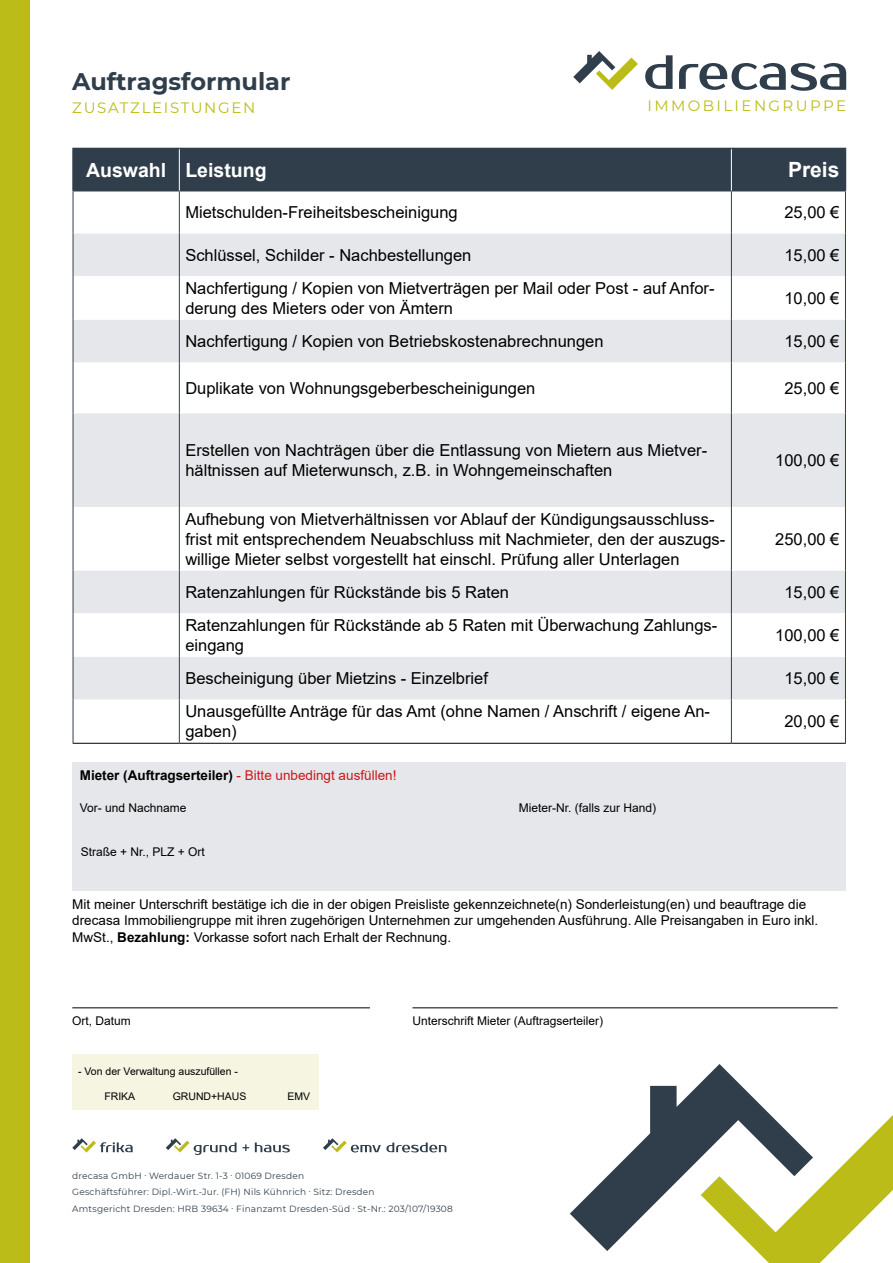
<style>
.page{position:relative;width:893px;height:1263px;background:#fff}
.page>*{position:absolute;margin:0;border:0;box-sizing:border-box;transform-origin:0 0}
.t1{font:700 24px "Montserrat";color:#303e4b}
.t2{font:700 21px "Arial";color:#fff}
.t3{font:700 19.5px "Arial";color:#fff}
.t4{font:16.5px/19.8px "Arial";color:#000}
.t5{font:15px "Montserrat";letter-spacing:.16em;color:#bbbc18}
.t6{font:15px "Montserrat";letter-spacing:.11em;color:#bbbc18}
.t7{font:13.5px/16.2px "Arial";color:#000}
.t8{font:13.5px "Arial";color:#cd1719}
.t9{font:12px "Arial";color:#000}
.t10{font:10.5px "Arial";color:#000}
.t11{font:9px/16.5px "Montserrat";letter-spacing:.02em;color:#303e4b}
.s1{font-weight:700;color:#000}
.s2{font-weight:700}
</style>
<div class="page">
<div style="left:0;top:0;width:30px;height:1263px;background:#bbbc18"></div>
<svg style="left:757px;top:1115px;width:136px;height:148px"></svg>
<svg style="left:570px;top:1064px;width:243px;height:187px"></svg>
<svg style="left:72px;top:1138px;width:61px;height:14px"></svg>
<svg style="left:166px;top:1138px;width:83px;height:17px"></svg>
<svg style="left:255px;top:1142px;width:35px;height:10px"></svg>
<svg style="left:323px;top:1138px;width:123px;height:14px"></svg>
<svg style="left:645px;top:55px;width:201px;height:36px"></svg>
<svg style="left:573px;top:51px;width:65px;height:39px"></svg>
<div style="left:74px;top:149px;width:771px;height:42px;background:#303e4b"></div>
<svg style="left:74px;top:233px;width:771px;height:466px;fill:#e6e7ea"></svg>
<hr style="left:73px;top:743px;width:106px;height:1px;background:#000">
<hr style="left:179px;top:743px;width:552px;height:1px;background:#000">
<hr style="left:731px;top:743px;width:115px;height:1px;background:#000">
<hr style="left:72px;top:148px;width:107px;height:1px;background:#303e4b">
<hr style="left:72px;top:149px;width:2px;height:42px;background:#303e4b">
<hr style="left:179px;top:148px;width:552px;height:1px;background:#303e4b">
<hr style="left:731px;top:148px;width:115px;height:1px;background:#303e4b">
<hr style="left:845px;top:149px;width:1px;height:42px;background:#303e4b">
<hr style="left:73px;top:191px;width:106px;height:1px;background:#303e4b">
<hr style="left:179px;top:191px;width:552px;height:1px;background:#303e4b">
<hr style="left:731px;top:191px;width:115px;height:1px;background:#303e4b">
<hr style="left:179px;top:149px;width:1px;height:42px;background:#fff">
<hr style="left:731px;top:149px;width:1px;height:42px;background:#fff">
<hr style="left:73px;top:191px;width:1px;height:42px;background:#303e4b">
<hr style="left:179px;top:191px;width:1px;height:42px;background:#303e4b">
<hr style="left:731px;top:191px;width:1px;height:42px;background:#303e4b">
<hr style="left:845px;top:191px;width:1px;height:42px;background:#303e4b">
<hr style="left:73px;top:233px;width:1px;height:43px;background:#303e4b">
<hr style="left:179px;top:233px;width:1px;height:43px;background:#303e4b">
<hr style="left:731px;top:233px;width:1px;height:43px;background:#303e4b">
<hr style="left:845px;top:233px;width:1px;height:43px;background:#303e4b">
<hr style="left:73px;top:276px;width:1px;height:44px;background:#303e4b">
<hr style="left:179px;top:276px;width:1px;height:44px;background:#303e4b">
<hr style="left:731px;top:276px;width:1px;height:44px;background:#303e4b">
<hr style="left:845px;top:276px;width:1px;height:44px;background:#303e4b">
<hr style="left:73px;top:320px;width:1px;height:42px;background:#303e4b">
<hr style="left:179px;top:320px;width:1px;height:42px;background:#303e4b">
<hr style="left:731px;top:320px;width:1px;height:42px;background:#303e4b">
<hr style="left:845px;top:320px;width:1px;height:42px;background:#303e4b">
<hr style="left:73px;top:362px;width:1px;height:51px;background:#303e4b">
<hr style="left:179px;top:362px;width:1px;height:51px;background:#303e4b">
<hr style="left:731px;top:362px;width:1px;height:51px;background:#303e4b">
<hr style="left:845px;top:362px;width:1px;height:51px;background:#303e4b">
<hr style="left:73px;top:413px;width:1px;height:94px;background:#303e4b">
<hr style="left:179px;top:413px;width:1px;height:94px;background:#303e4b">
<hr style="left:731px;top:413px;width:1px;height:94px;background:#303e4b">
<hr style="left:845px;top:413px;width:1px;height:94px;background:#303e4b">
<hr style="left:73px;top:507px;width:1px;height:64px;background:#303e4b">
<hr style="left:179px;top:507px;width:1px;height:64px;background:#303e4b">
<hr style="left:731px;top:507px;width:1px;height:64px;background:#303e4b">
<hr style="left:845px;top:507px;width:1px;height:64px;background:#303e4b">
<hr style="left:73px;top:571px;width:1px;height:42px;background:#303e4b">
<hr style="left:179px;top:571px;width:1px;height:42px;background:#303e4b">
<hr style="left:731px;top:571px;width:1px;height:42px;background:#303e4b">
<hr style="left:845px;top:571px;width:1px;height:42px;background:#303e4b">
<hr style="left:73px;top:613px;width:1px;height:44px;background:#303e4b">
<hr style="left:179px;top:613px;width:1px;height:44px;background:#303e4b">
<hr style="left:731px;top:613px;width:1px;height:44px;background:#303e4b">
<hr style="left:845px;top:613px;width:1px;height:44px;background:#303e4b">
<hr style="left:73px;top:657px;width:1px;height:42px;background:#303e4b">
<hr style="left:179px;top:657px;width:1px;height:42px;background:#303e4b">
<hr style="left:731px;top:657px;width:1px;height:42px;background:#303e4b">
<hr style="left:845px;top:657px;width:1px;height:42px;background:#303e4b">
<hr style="left:73px;top:699px;width:1px;height:44px;background:#303e4b">
<hr style="left:179px;top:699px;width:1px;height:44px;background:#303e4b">
<hr style="left:731px;top:699px;width:1px;height:44px;background:#303e4b">
<hr style="left:845px;top:699px;width:1px;height:44px;background:#303e4b">
<hr style="left:72px;top:1007px;width:298px;height:1px;background:#000">
<hr style="left:412px;top:1007px;width:426px;height:1px;background:#000">
<div style="left:72px;top:762px;width:774px;height:129px;background:#e6e7ea"></div>
<div style="left:72px;top:1054px;width:247px;height:56px;background:#f5f5e2"></div>
<h1 class="t1" style="left:72px;top:64px;width:220px">Auftragsformular</h1>
<p class="t6" style="left:72px;top:97px;width:184px">ZUSATZLEISTUNGEN</p>
<p class="t5" style="left:647px;top:95px;width:200px">IMMOBILIENGRUPPE</p>
<p class="t3" style="left:86px;top:156px;width:182px">Auswahl Leistung</p>
<p class="t2" style="left:788px;top:155px;width:53px">Preis</p>
<p class="t4" style="left:185px;top:202px;width:274px">Mietschulden-Freiheitsbescheinigung</p>
<p class="t4" style="left:784px;top:202px;width:57px">25,00 €</p>
<p class="t4" style="left:185px;top:245px;width:288px">Schlüssel, Schilder - Nachbestellungen</p>
<p class="t4" style="left:784px;top:245px;width:57px">15,00 €</p>
<p class="t4" style="left:185px;top:278px;width:531px">Nachfertigung / Kopien von Mietverträgen per Mail oder Post - auf Anfor&shy;derung des Mieters oder von Ämtern</p>
<p class="t4" style="left:784px;top:288px;width:57px">10,00 €</p>
<p class="t4" style="left:185px;top:331px;width:420px">Nachfertigung / Kopien von Betriebskostenabrechnungen</p>
<p class="t4" style="left:784px;top:331px;width:57px">15,00 €</p>
<p class="t4" style="left:185px;top:378px;width:352px">Duplikate von Wohnungsgeberbescheinigungen</p>
<p class="t4" style="left:784px;top:378px;width:57px">25,00 €</p>
<p class="t4" style="left:185px;top:440px;width:523px">Erstellen von Nachträgen über die Entlassung von Mietern aus Mietver&shy;hältnissen auf Mieterwunsch, z.B. in Wohngemeinschaften</p>
<p class="t4" style="left:775px;top:450px;width:66px">100,00 €</p>
<p class="t4" style="left:185px;top:509px;width:542px">Aufhebung von Mietverhältnissen vor Ablauf der Kündigungsausschluss&shy;frist mit entsprechendem Neuabschluss mit Nachmieter, den der auszugs&shy;willige Mieter selbst vorgestellt hat einschl. Prüfung aller Unterlagen</p>
<p class="t4" style="left:775px;top:529px;width:66px">250,00 €</p>
<p class="t4" style="left:185px;top:582px;width:325px">Ratenzahlungen für Rückstände bis 5 Raten</p>
<p class="t4" style="left:784px;top:582px;width:57px">15,00 €</p>
<p class="t4" style="left:185px;top:615px;width:533px">Ratenzahlungen für Rückstände ab 5 Raten mit Überwachung Zahlungs&shy;eingang</p>
<p class="t4" style="left:775px;top:625px;width:66px">100,00 €</p>
<p class="t4" style="left:185px;top:668px;width:304px">Bescheinigung über Mietzins - Einzelbrief</p>
<p class="t4" style="left:784px;top:668px;width:57px">15,00 €</p>
<p class="t4" style="left:185px;top:702px;width:526px">Unausgefüllte Anträge für das Amt (ohne Namen / Anschrift / eigene An&shy;gaben)</p>
<p class="t4" style="left:784px;top:711px;width:57px">20,00 €</p>
<p class="t8" style="left:80px;top:765px;width:318px"><span class="s1">Mieter (Auftragserteiler)</span> - Bitte unbedingt ausfüllen!</p>
<p class="t9" style="left:80px;top:799px;width:108px">Vor- und Nachname</p>
<p class="t9" style="left:81px;top:843px;width:126px">Straße + Nr., PLZ + Ort</p>
<p class="t9" style="left:519px;top:800px;width:139px">Mieter-Nr. (falls zur Hand)</p>
<p class="t7" style="left:72px;top:896px;width:747px">Mit meiner Unterschrift bestätige ich die in der obigen Preisliste gekennzeichnete(n) Sonderleistung(en) und beauftrage die drecasa Immobiliengruppe mit ihren zugehörigen Unternehmen zur umgehenden Ausführung. Alle Preisangaben in Euro inkl.<br>MwSt., <span class="s2">Bezahlung:</span> Vorkasse sofort nach Erhalt der Rechnung.</p>
<p class="t9" style="left:72px;top:1012px;width:60px">Ort, Datum</p>
<p class="t9" style="left:412px;top:1012px;width:192px">Unterschrift Mieter (Auftragserteiler)</p>
<p class="t10" style="left:78px;top:1064px;width:161px">- Von der Verwaltung auszufüllen -</p>
<p class="t10" style="left:104px;top:1089px;width:32px">FRIKA</p>
<p class="t10" style="left:173px;top:1089px;width:75px">GRUND+HAUS</p>
<p class="t10" style="left:287px;top:1089px;width:24px">EMV</p>
<p class="t11" style="left:72px;top:1167px;width:382px">drecasa GmbH . Werdauer Str. 1-3 . 01069 Dresden<br>Geschäftsführer: Dipl.-Wirt.-Jur. (FH) Nils Kühnrich . Sitz: Dresden<br>Amtsgericht Dresden: HRB 39634 . Finanzamt Dresden-Süd . St-Nr.: 203/107/19308</p>
</div>
